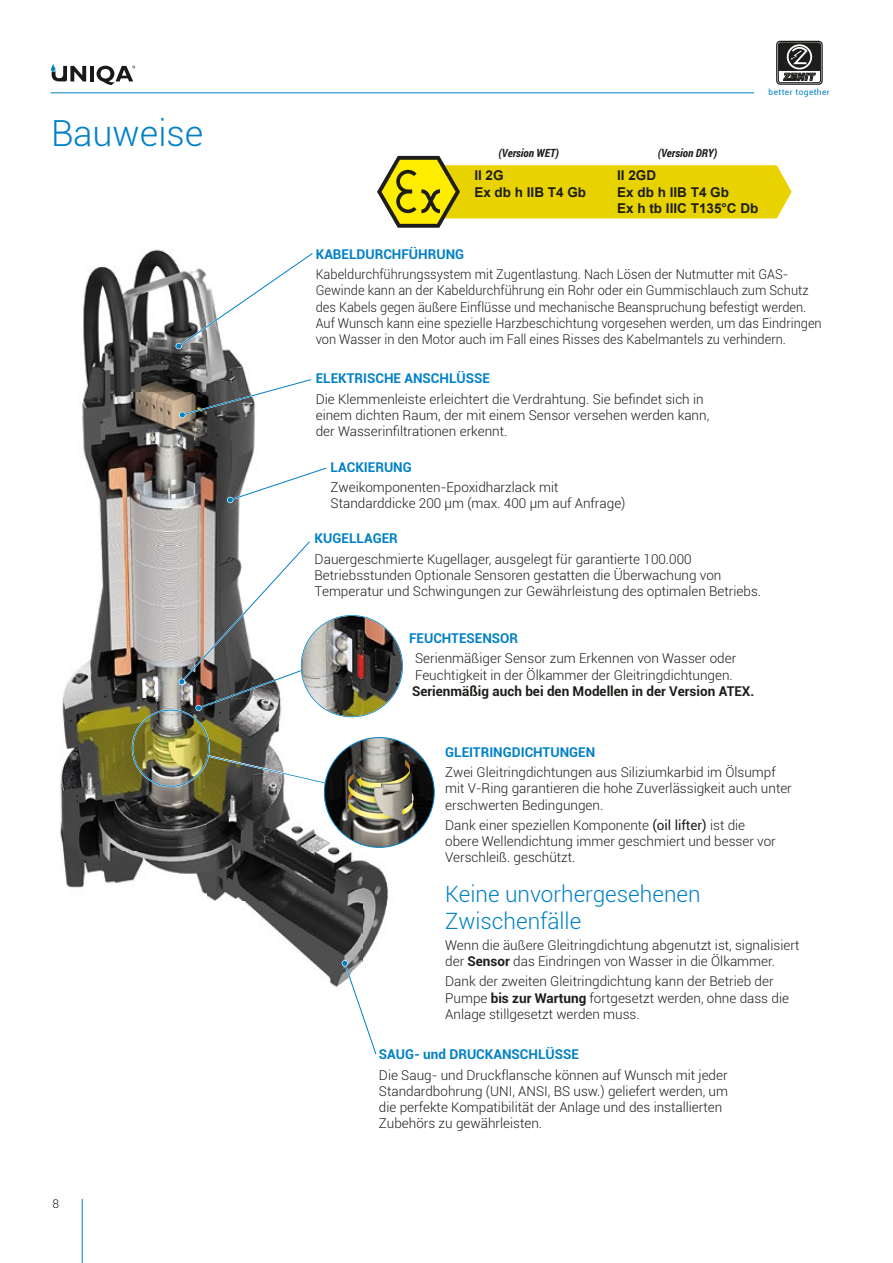
<style>
.page{position:relative;width:893px;height:1263px;background:#fff}
.page>*{position:absolute;margin:0;border:0;box-sizing:border-box;transform-origin:0 0}
.t1{font:300 36px "Roboto";color:#0081c6}
.t2{font:300 22.5px/27px "Roboto";color:#0081c6}
.t3{font:300 13.5px/16.2px "Roboto";color:#1d1d1b}
.t4{font:300 13.5px/16.2px "Roboto";color:#1d1d1b;scale:.95 1}
.t5{font:700 13.5px "Roboto";color:#0081c6}
.t6{font:700 13.5px/16.2px "Arial";color:#1d1d1b}
.t7{font:700 13.5px "Roboto";color:#1d1d1b}
.t8{font:300 12px "Roboto";color:#1d1d1b}
.t9{font:italic 700 11.25px "Roboto Condensed";color:#1d1d1b}
.t10{font:8.25px "Roboto";letter-spacing:.05em;color:#0082c7}
.s1{font-weight:400}
.s2{font-weight:700}
</style>
<div class="page">
<img style="left:63px;top:249px;width:192px;height:449px">
<img style="left:60px;top:698px;width:302px;height:289px">
<img style="left:362px;top:737px;width:51px;height:11px">
<img style="left:362px;top:836px;width:51px;height:124px">
<hr style="left:90px;top:66px;width:4px;height:15px;background:#1b181c">
<svg style="left:97px;top:66px;width:38px;height:19px"></svg>
<svg style="left:51px;top:64px;width:35px;height:17px"></svg>
<hr style="left:82px;top:1199px;width:1px;height:64px;background:#0081c6">
<hr style="left:51px;top:92px;width:703px;height:1px;background:#0081c6">
<div style="left:776px;top:41px;width:47px;height:44px;border:1px solid #1d1d1b;border-radius:3px"></div>
<div style="left:778px;top:43px;width:43px;height:40px;border:1px solid #1d1d1b;border-radius:2px"></div>
<svg style="left:778px;top:43px;width:42px;height:38px"></svg>
<svg style="left:176px;top:252px;width:137px;height:97px"></svg>
<svg style="left:180px;top:378px;width:131px;height:39px"></svg>
<div style="left:132px;top:710px;width:77px;height:77px;border:1px solid #0081c6;border-radius:50%"></div>
<svg style="left:342px;top:960px;width:35px;height:94px"></svg>
<svg style="left:227px;top:466px;width:100px;height:37px"></svg>
<svg style="left:179px;top:540px;width:224px;height:177px"></svg>
<svg style="left:377px;top:156px;width:415px;height:72px"></svg>
<svg style="left:324px;top:737px;width:110px;height:110px;background:#4a4d4c"></svg>
<img style="left:208px;top:755px;width:205px;height:64px">
<h1 class="t1" style="left:51px;top:108px;width:154px">Bauweise</h1>
<p class="t8" style="left:52px;top:1195px;width:8px">8</p>
<p class="t10" style="left:769px;top:86px;width:63px">better together</p>
<p class="t9" style="left:498px;top:145px;width:62px">(Version WET)</p>
<p class="t9" style="left:658px;top:145px;width:61px">(Version DRY)</p>
<p class="t6" style="left:474px;top:168px;width:113px">II 2G<br>Ex db h IIB T4 Gb</p>
<p class="t6" style="left:617px;top:168px;width:143px">II 2GD<br>Ex db h IIB T4 Gb<br>Ex h tb IIIC T135°C Db</p>
<p class="t5" style="left:316px;top:244px;width:150px">KABELDURCHFÜHRUNG</p>
<p class="t4" style="left:316px;top:266px;width:534px">Kabeldurchführungssystem mit Zugentlastung. Nach Lösen der Nutmutter mit GAS-Gewinde kann an der Kabeldurchführung ein Rohr oder ein Gummischlauch zum Schutz des Kabels gegen äußere Einflüsse und mechanische Beanspruchung befestigt werden.<br>Auf Wunsch kann eine spezielle Harzbeschichtung vorgesehen werden, um das Eindringen von Wasser in den Motor auch im Fall eines Risses des Kabelmantels zu verhindern.</p>
<p class="t5" style="left:316px;top:369px;width:176px">ELEKTRISCHE ANSCHLÜSSE</p>
<p class="t3" style="left:316px;top:390px;width:395px">Die Klemmenleiste erleichtert die Verdrahtung. Sie befindet sich in einem dichten Raum, der mit einem Sensor versehen werden kann, der Wasserinfiltrationen erkennt.</p>
<p class="t5" style="left:331px;top:457px;width:83px">LACKIERUNG</p>
<p class="t3" style="left:331px;top:479px;width:296px">Zweikomponenten-Epoxidharzlack mit<br>Standarddicke 200 μm (max. 400 μm auf Anfrage)</p>
<p class="t5" style="left:315px;top:529px;width:85px">KUGELLAGER</p>
<p class="t3" style="left:315px;top:550px;width:448px">Dauergeschmierte Kugellager, ausgelegt für garantierte 100.000<br>Betriebsstunden Optionale Sensoren gestatten die Überwachung von<br>Temperatur und Schwingungen zur Gewährleistung des optimalen Betriebs.</p>
<p class="t5" style="left:409px;top:628px;width:111px">FEUCHTESENSOR</p>
<p class="t3" style="left:415px;top:650px;width:323px">Serienmäßiger Sensor zum Erkennen von Wasser oder<br>Feuchtigkeit in der Ölkammer der Gleitringdichtungen.</p>
<p class="t7" style="left:412px;top:681px;width:344px">Serienmäßig auch bei den Modellen in der Version ATEX.</p>
<p class="t5" style="left:445px;top:742px;width:151px">GLEITRINGDICHTUNGEN</p>
<p class="t3" style="left:445px;top:764px;width:348px">Zwei Gleitringdichtungen aus Siliziumkarbid im Ölsumpf mit V-Ring garantieren die hohe Zuverlässigkeit auch unter erschwerten Bedingungen.</p>
<p class="t3" style="left:445px;top:817px;width:332px">Dank einer speziellen Komponente <span class="s1">(oil lifter)</span> ist die obere Wellendichtung immer geschmiert und besser vor<br>Verschleiß. geschützt.</p>
<h2 class="t2" style="left:445px;top:880px;width:257px">Keine unvorhergesehenen<br>Zwischenfälle</h2>
<p class="t3" style="left:445px;top:936px;width:356px">Wenn die äußere Gleitringdichtung abgenutzt ist, signalisiert der <span class="s2">Sensor</span> das Eindringen von Wasser in die Ölkammer.</p>
<p class="t3" style="left:445px;top:973px;width:345px">Dank der zweiten Gleitringdichtung kann der Betrieb der<br>Pumpe <span class="s2">bis zur Wartung</span> fortgesetzt werden, ohne dass die<br>Anlage stillgesetzt werden muss.</p>
<p class="t5" style="left:379px;top:1045px;width:201px">SAUG- und DRUCKANSCHLÜSSE</p>
<p class="t3" style="left:379px;top:1066px;width:351px">Die Saug- und Druckflansche können auf Wunsch mit jeder Standardbohrung (UNI, ANSI, BS usw.) geliefert werden, um die perfekte Kompatibilität der Anlage und des installierten Zubehörs zu gewährleisten.</p>
</div>
